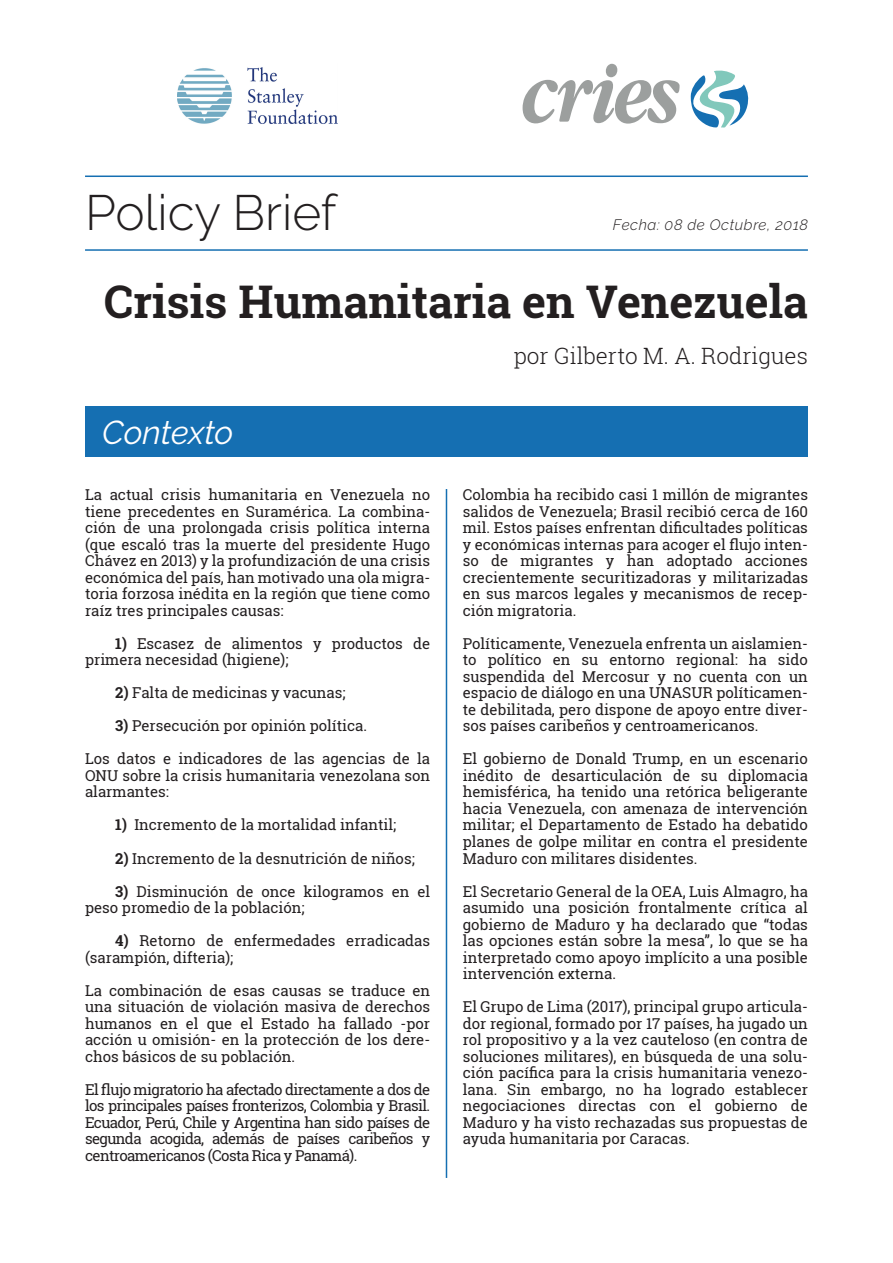
<style>
.page{position:relative;width:893px;height:1263px;background:#fff}
.page>*{position:absolute;margin:0;border:0;box-sizing:border-box;transform-origin:0 0}
.t1{font:300 49.5px "Raleway";color:#231f20}
.t2{font:700 45px "Roboto Slab";color:#231f20}
.t3{font:italic 33px "Raleway";letter-spacing:-.005em;color:#fff}
.t4{font:300 22.5px "Roboto Slab";color:#231f20}
.t5{font:15px/16.5px "Roboto Slab";color:#231f20;text-align:justify}
.t6{font:italic 300 15px "Raleway";letter-spacing:.04em;color:#231f20}
.s1{font-weight:700}
</style>
<div class="page">
<div style="left:85px;top:406px;width:723px;height:50px;background:#156fb2"></div>
<img style="left:177px;top:67px;width:161px;height:57px">
<svg style="left:691px;top:70px;width:58px;height:58px"></svg>
<svg style="left:523px;top:64px;width:157px;height:60px"></svg>
<hr style="left:85px;top:249px;width:723px;height:2px;background:#156fb2">
<hr style="left:85px;top:176px;width:723px;height:1px;background:#156fb2">
<hr style="left:446px;top:489px;width:1px;height:689px;background:#156fb2">
<h1 class="t1" style="left:85px;top:183px;width:253px">Policy Brief</h1>
<p class="t6" style="left:613px;top:216px;width:196px">Fecha: 08 de Octubre, 2018</p>
<h2 class="t2" style="left:104px;top:271px;width:705px">Crisis Humanitaria en Venezuela</h2>
<h3 class="t3" style="left:102px;top:413px;width:133px">Contexto</h3>
<p class="t5" style="left:85px;top:487px;width:347px">La actual crisis humanitaria en Venezuela no tiene precedentes en Suramérica. La combina&shy;ción de una prolongada crisis política interna (que escaló tras la muerte del presidente Hugo Chávez en 2013) y la profundización de una crisis económica del país, han motivado una ola migra&shy;toria forzosa inédita en la región que tiene como raíz tres principales causas:</p>
<p class="t5" style="left:85px;top:635px;width:347px;text-indent:30px"><span class="s1">1)</span> Escasez de alimentos y productos de primera necesidad (higiene);</p>
<p class="t5" style="left:115px;top:685px;width:232px"><span class="s1">2)</span> Falta de medicinas y vacunas;</p>
<p class="t5" style="left:115px;top:718px;width:254px"><span class="s1">3)</span> Persecución por opinión política.</p>
<p class="t5" style="left:85px;top:751px;width:347px">Los datos e indicadores de las agencias de la ONU sobre la crisis humanitaria venezolana son alarmantes:</p>
<p class="t5" style="left:115px;top:817px;width:283px"><span class="s1">1)</span> Incremento de la mortalidad infantil;</p>
<p class="t5" style="left:115px;top:850px;width:301px"><span class="s1">2)</span> Incremento de la desnutrición de niños;</p>
<p class="t5" style="left:85px;top:883px;width:347px;text-indent:30px"><span class="s1">3)</span> Disminución de once kilogramos en el peso promedio de la población;</p>
<p class="t5" style="left:85px;top:932px;width:347px;text-indent:30px"><span class="s1">4)</span> Retorno de enfermedades erradicadas (sarampión, difteria);</p>
<p class="t5" style="left:85px;top:982px;width:347px">La combinación de esas causas se traduce en una situación de violación masiva de derechos humanos en el que el Estado ha fallado -por acción u omisión- en la protección de los dere&shy;chos básicos de su población.</p>
<p class="t5" style="left:85px;top:1081px;width:347px">El flujo migratorio ha afectado directamente a dos de los principales países fronterizos, Colombia y Brasil.<br>Ecuador, Perú, Chile y Argentina han sido países de segunda acogida, además de países caribeños y centroamericanos (Costa Rica y Panamá).</p>
<h3 class="t4" style="left:514px;top:340px;width:296px">por Gilberto M. A. Rodrigues</h3>
<p class="t5" style="left:463px;top:487px;width:347px">Colombia ha recibido casi 1 millón de migrantes salidos de Venezuela; Brasil recibió cerca de 160 mil. Estos países enfrentan dificultades políticas y económicas internas para acoger el flujo inten&shy;so de migrantes y han adoptado acciones crecientemente securitizadoras y militarizadas en sus marcos legales y mecanismos de recep&shy;ción migratoria.</p>
<p class="t5" style="left:463px;top:635px;width:347px">Políticamente, Venezuela enfrenta un aislamien&shy;to político en su entorno regional: ha sido suspendida del Mercosur y no cuenta con un espacio de diálogo en una UNASUR políticamen&shy;te debilitada, pero dispone de apoyo entre diver&shy;sos países caribeños y centroamericanos.</p>
<p class="t5" style="left:463px;top:751px;width:347px">El gobierno de Donald Trump, en un escenario inédito de desarticulación de su diplomacia hemisférica, ha tenido una retórica beligerante hacia Venezuela, con amenaza de intervención militar; el Departamento de Estado ha debatido planes de golpe militar en contra el presidente Maduro con militares disidentes.</p>
<p class="t5" style="left:463px;top:883px;width:347px">El Secretario General de la OEA, Luis Almagro, ha asumido una posición frontalmente crítica al gobierno de Maduro y ha declarado que “todas las opciones están sobre la mesa”, lo que se ha interpretado como apoyo implícito a una posible intervención externa.</p>
<p class="t5" style="left:463px;top:998px;width:347px">El Grupo de Lima (2017), principal grupo articula&shy;dor regional, formado por 17 países, ha jugado un rol propositivo y a la vez cauteloso (en contra de soluciones militares), en búsqueda de una solu&shy;ción pacífica para la crisis humanitaria venezo&shy;lana. Sin embargo, no ha logrado establecer negociaciones directas con el gobierno de Maduro y ha visto rechazadas sus propuestas de ayuda humanitaria por Caracas.</p>
</div>
